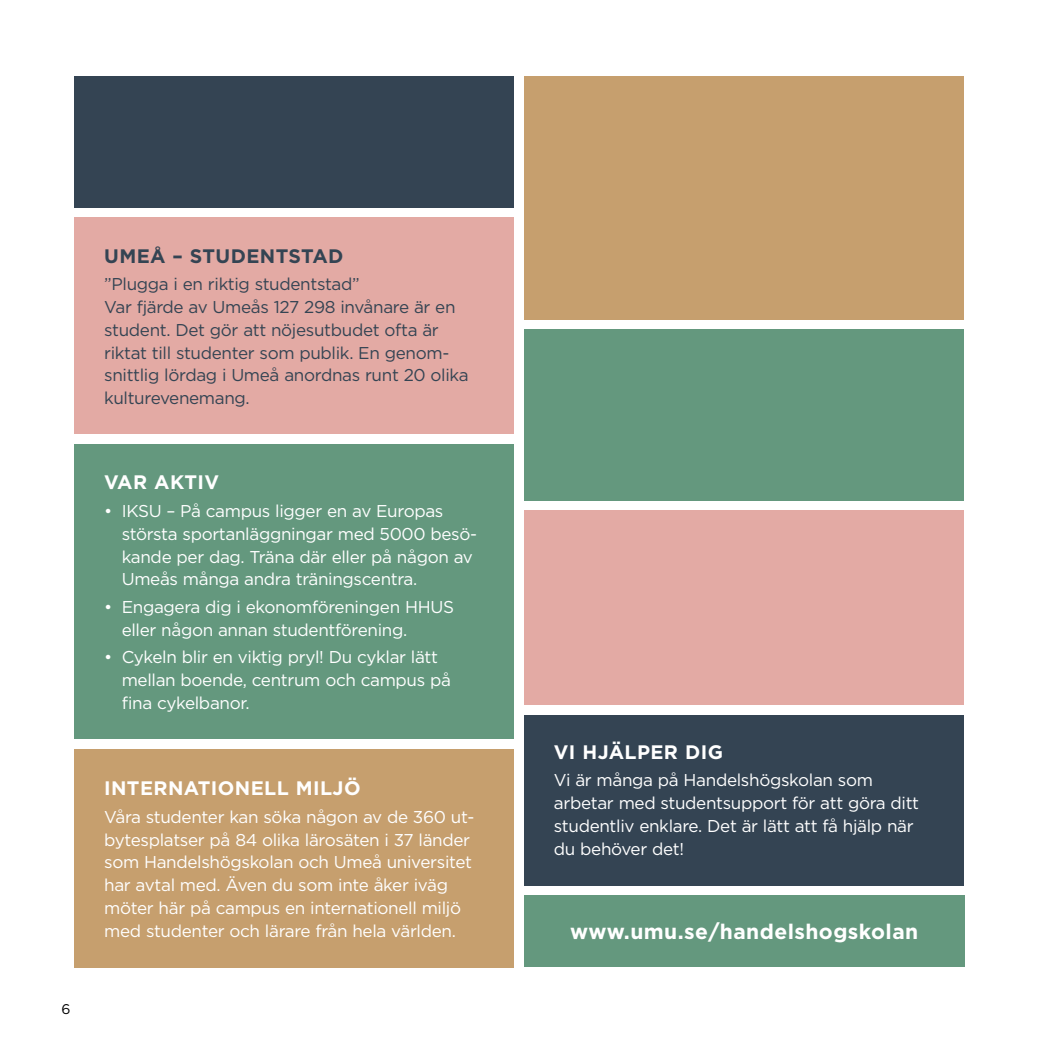
<style>
.page{position:relative;width:1042px;height:1042px;background:#fff}
.page>*{position:absolute;margin:0;border:0;box-sizing:border-box;transform-origin:0 0}
.t1{font:700 21px "Gotham 20";letter-spacing:.04em;color:#fff}
.Mellis{font:700 19.6px "Gotham 20";letter-spacing:.04em;color:#fff}
.Mellis-2{font:700 19.6px "Gotham 20";letter-spacing:.04em;color:#344453}
.Brödtext_-rutor{font:17.15px/22.8px "Gotham 20";color:#fff}
.Brödtext_-rutor-2{font:17.15px/22.8px "Gotham 20";color:#344453}
.t2{font:14px "Gotham 20";color:#000}
</style>
<div class="page">
<div style="left:74px;top:217px;width:440px;height:217px;background:#e3aaa4"></div>
<div style="left:74px;top:444px;width:440px;height:295px;background:#64987e"></div>
<div style="left:74px;top:748px;width:440px;height:219px;background:#c69f6e"></div>
<div style="left:524px;top:715px;width:440px;height:170px;background:#344453"></div>
<div style="left:74px;top:76px;width:440px;height:131px;background:#344453"></div>
<div style="left:524px;top:510px;width:440px;height:195px;background:#e3aaa4"></div>
<div style="left:524px;top:76px;width:440px;height:243px;background:#c69f6e"></div>
<div style="left:524px;top:329px;width:440px;height:172px;background:#64987e"></div>
<div style="left:524px;top:895px;width:440px;height:71px;background:#64987e"></div>
<p class="t2" style="left:61px;top:1000px;width:10px">6</p>
<h3 class="Mellis-2" style="left:104px;top:243px;width:240px">UMEÅ – STUDENTSTAD</h3>
<p class="Brödtext_-rutor-2" style="left:104px;top:273px;width:257px">”Plugga i en riktig studentstad”</p>
<p class="Brödtext_-rutor-2" style="left:104px;top:295px;width:366px">Var fjärde av Umeås 127 298 invånare är en student. Det gör att nöjesutbudet ofta är riktat till studenter som publik. En genom&shy;snittlig lördag i Umeå anordnas runt 20 olika kulturevenemang.</p>
<h3 class="Mellis" style="left:104px;top:469px;width:116px">VAR AKTIV</h3>
<p class="Brödtext_-rutor" style="left:122px;top:499px;width:357px;text-indent:-17px">• IKSU – På campus ligger en av Europas största sportanläggningar med 5000 besö&shy;kande per dag. Träna där eller på någon av Umeås många andra träningscentra.</p>
<p class="Brödtext_-rutor" style="left:122px;top:595px;width:333px;text-indent:-17px">• Engagera dig i ekonomföreningen HHUS eller någon annan studentförening.</p>
<p class="Brödtext_-rutor" style="left:122px;top:645px;width:330px;text-indent:-17px">• Cykeln blir en viktig pryl! Du cyklar lätt mellan boende, centrum och campus på fina cykelbanor.</p>
<h3 class="Mellis" style="left:104px;top:775px;width:257px">INTERNATIONELL MILJÖ</h3>
<p class="Brödtext_-rutor" style="left:104px;top:805px;width:371px">Våra studenter kan söka någon av de 360 ut&shy;bytesplatser på 84 olika lärosäten i 37 länder som Handelshögskolan och Umeå universitet har avtal med. Även du som inte åker iväg möter här på campus en internationell miljö med studenter och lärare från hela världen.</p>
<h3 class="Mellis" style="left:554px;top:739px;width:170px">VI HJÄLPER DIG</h3>
<p class="Brödtext_-rutor" style="left:554px;top:768px;width:366px">Vi är många på Handelshögskolan som arbetar med studentsupport för att göra ditt studentliv enklare. Det är lätt att få hjälp när du behöver det!</p>
<p class="t1" style="left:570px;top:918px;width:349px">www.umu.se/handelshogskolan</p>
</div>
